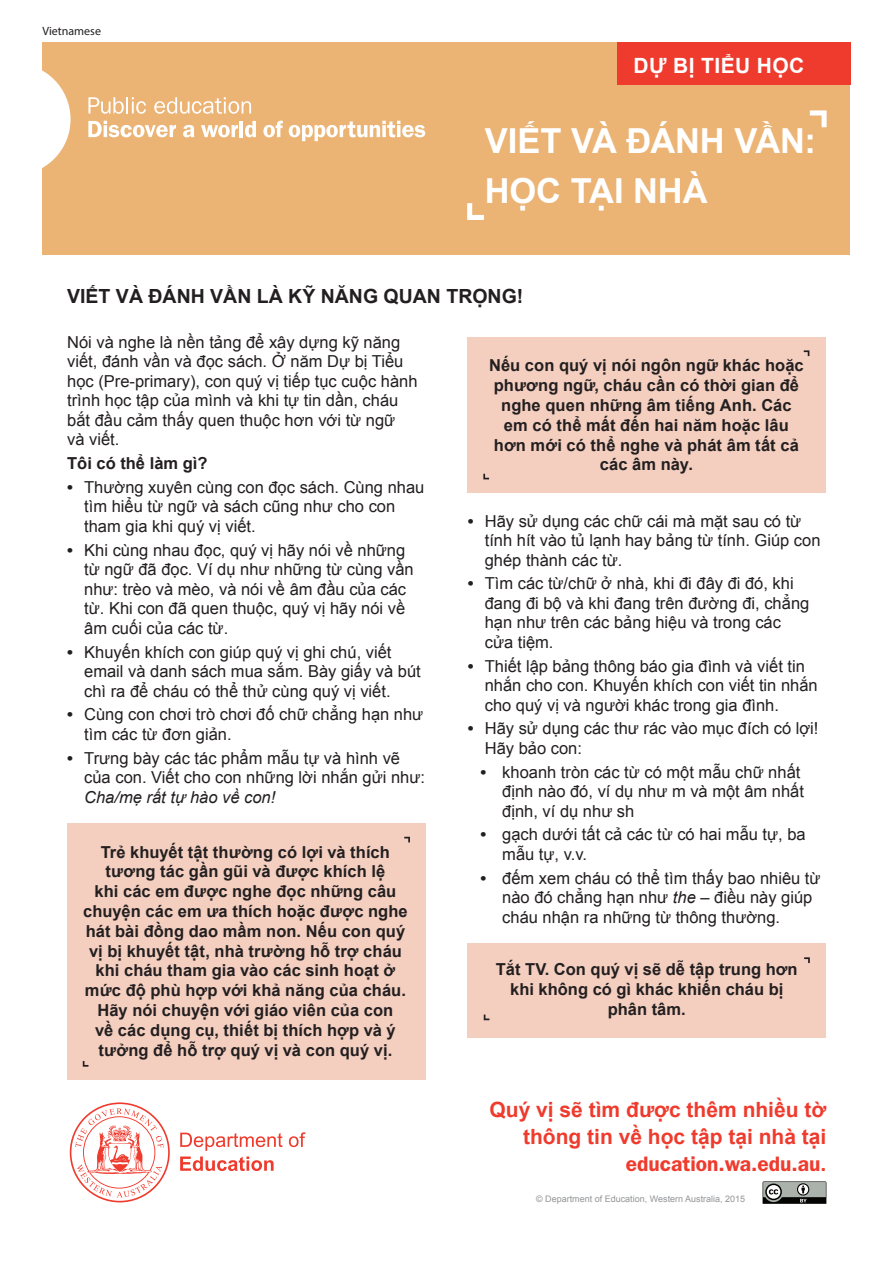
<style>
.page{position:relative;width:893px;height:1263px;background:#fff}
.page>*{position:absolute;margin:0;border:0;box-sizing:border-box;transform-origin:0 0}
.t1{font:700 34.5px/49.5px "Arial";letter-spacing:-.005em;color:#fff}
.t2{font:700 21px/27px "Arial";color:#ef3b2d;text-align:right}
.t3{font:600 21px "ITC Franklin Gothic Std";color:#ef3b2d}
.t4{font:700 21px "Arial";letter-spacing:.015em;color:#fff}
.t5{font:700 19.5px "Arial";color:#231f20}
.Paragraph_Style_1{font:16.5px/19.5px "Arial";color:#231f20}
.Pull_Outs{font:700 16.5px/19.8px "Arial";letter-spacing:.005em;color:#231f20;text-align:center}
.t6{font:12px "Myriad Pro";color:#231f20}
.t7{font:9px "Arial";color:#939598}
.s1{font-weight:700}
.s2{font-style:italic}
.s3{font-family:"Arial";font-weight:700}
</style>
<div class="page">
<div style="left:43px;top:43px;width:807px;height:212px;background:#ebb374"></div>
<div style="left:617px;top:43px;width:233px;height:42px;background:#ef3b2d"></div>
<svg style="left:42px;top:63px;width:29px;height:112px"></svg>
<svg style="left:88px;top:97px;width:58px;height:17px"></svg>
<svg style="left:154px;top:97px;width:97px;height:17px"></svg>
<svg style="left:88px;top:121px;width:88px;height:16px"></svg>
<svg style="left:183px;top:125px;width:11px;height:12px"></svg>
<svg style="left:201px;top:125px;width:37px;height:12px"></svg>
<hr style="left:240px;top:121px;width:3px;height:16px;background:#fff">
<svg style="left:245px;top:121px;width:11px;height:16px"></svg>
<svg style="left:263px;top:121px;width:20px;height:16px"></svg>
<svg style="left:289px;top:121px;width:136px;height:20px"></svg>
<svg style="left:70px;top:1102px;width:100px;height:100px"></svg>
<svg style="left:289px;top:1132px;width:16px;height:15px"></svg>
<svg style="left:180px;top:1132px;width:103px;height:39px"></svg>
<svg style="left:763px;top:1181px;width:63px;height:23px"></svg>
<svg style="left:467px;top:203px;width:17px;height:17px"></svg>
<svg style="left:810px;top:110px;width:17px;height:17px"></svg>
<div style="left:468px;top:943px;width:358px;height:94px;background:#f4cfc0"></div>
<svg style="left:804px;top:957px;width:6px;height:6px"></svg>
<svg style="left:484px;top:1014px;width:5px;height:6px"></svg>
<div style="left:67px;top:823px;width:358px;height:257px;background:#f4cfc0"></div>
<svg style="left:404px;top:837px;width:6px;height:5px"></svg>
<svg style="left:83px;top:1061px;width:5px;height:6px"></svg>
<div style="left:468px;top:337px;width:358px;height:156px;background:#f4cfc0"></div>
<svg style="left:804px;top:350px;width:5px;height:6px"></svg>
<svg style="left:483px;top:474px;width:6px;height:5px"></svg>
<p class="t6" style="left:43px;top:23px;width:60px">Vietnamese</p>
<p class="t4" style="left:634px;top:52px;width:172px">DỰ BỊ TIỂU HỌC</p>
<h1 class="t1" style="left:485px;top:117px;width:333px">VIẾT VÀ ĐÁNH VẦN:<br>HỌC TẠI NHÀ</h1>
<p class="t5" style="left:67px;top:283px;width:458px">VIẾT VÀ ĐÁNH VẦN LÀ KỸ NĂNG QUAN TRỌNG!</p>
<p class="Paragraph_Style_1" style="left:67px;top:333px;width:352px">Nói và nghe là nền tảng để xây dựng kỹ năng viết, đánh vần và đọc sách. Ở năm Dự bị Tiểu học (Pre-primary), con quý vị tiếp tục cuộc hành trình học tập của mình và khi tự tin dần, cháu bắt đầu cảm thấy quen thuộc hơn với từ ngữ<br>và viết.</p>
<p class="Pull_Outs" style="left:67px;top:454px;width:142px">Tôi có thể làm gì?</p>
<p class="Paragraph_Style_1" style="left:84px;top:478px;width:342px;text-indent:-17px"><span class="s1">•</span> Thường xuyên cùng con đọc sách. Cùng nhau tìm hiểu từ ngữ và sách cũng như cho con tham gia khi quý vị viết.</p>
<p class="Paragraph_Style_1" style="left:84px;top:540px;width:331px;text-indent:-17px"><span class="s1">•</span> Khi cùng nhau đọc, quý vị hãy nói về những từ ngữ đã đọc. Ví dụ như những từ cùng vần như: trèo và mèo, và nói về âm đầu của các từ. Khi con đã quen thuộc, quý vị hãy nói về âm cuối của các từ.</p>
<p class="Paragraph_Style_1" style="left:84px;top:642px;width:338px;text-indent:-17px"><span class="s1">•</span> Khuyến khích con giúp quý vị ghi chú, viết email và danh sách mua sắm. Bày giấy và bút chì ra để cháu có thể thử cùng quý vị viết.</p>
<p class="Paragraph_Style_1" style="left:84px;top:705px;width:341px;text-indent:-17px"><span class="s1">•</span> Cùng con chơi trò chơi đố chữ chẳng hạn như tìm các từ đơn giản.</p>
<p class="Paragraph_Style_1" style="left:84px;top:748px;width:342px;text-indent:-17px"><span class="s1">•</span> Trưng bày các tác phẩm mẫu tự và hình vẽ của con. Viết cho con những lời nhắn gửi như:<br><span class="s2">Cha/mẹ rất tự hào về con!</span></p>
<p class="Pull_Outs" style="left:83px;top:842px;width:326px">Trẻ khuyết tật thường có lợi và thích tương tác gần gũi và được khích lệ<br>khi các em được nghe đọc những câu chuyện các em ưa thích hoặc được nghe hát bài đồng dao mầm non. Nếu con quý vị bị khuyết tật, nhà trường hỗ trợ cháu khi cháu tham gia vào các sinh hoạt ở mức độ phù hợp với khả năng của cháu.<br>Hãy nói chuyện với giáo viên của con<br>về các dụng cụ, thiết bị thích hợp và ý tưởng để hỗ trợ quý vị và con quý vị.</p>
<p class="Pull_Outs" style="left:489px;top:356px;width:316px">Nếu con quý vị nói ngôn ngữ khác hoặc phương ngữ, cháu cần có thời gian để nghe quen những âm tiếng Anh. Các em có thể mất đến hai năm hoặc lâu hơn mới có thể nghe và phát âm tất cả các âm này.</p>
<p class="Paragraph_Style_1" style="left:485px;top:511px;width:337px;text-indent:-17px"><span class="s1">•</span> Hãy sử dụng các chữ cái mà mặt sau có từ tính hít vào tủ lạnh hay bảng từ tính. Giúp con ghép thành các từ.</p>
<p class="Paragraph_Style_1" style="left:485px;top:574px;width:326px;text-indent:-17px"><span class="s1">•</span> Tìm các từ/chữ ở nhà, khi đi đây đi đó, khi đang đi bộ và khi đang trên đường đi, chẳng hạn như trên các bảng hiệu và trong các cửa tiệm.</p>
<p class="Paragraph_Style_1" style="left:485px;top:656px;width:334px;text-indent:-17px"><span class="s1">•</span> Thiết lập bảng thông báo gia đình và viết tin nhắn cho con. Khuyến khích con viết tin nhắn cho quý vị và người khác trong gia đình.</p>
<p class="Paragraph_Style_1" style="left:485px;top:719px;width:335px;text-indent:-17px"><span class="s1">•</span> Hãy sử dụng các thư rác vào mục đích có lợi!<br>Hãy bảo con:</p>
<p class="Paragraph_Style_1" style="left:502px;top:762px;width:303px;text-indent:-22px"><span class="s1">•</span> khoanh tròn các từ có một mẫu chữ nhất định nào đó, ví dụ như m và một âm nhất định, ví dụ như sh</p>
<p class="Paragraph_Style_1" style="left:502px;top:825px;width:305px;text-indent:-22px"><span class="s1">•</span> gạch dưới tất cả các từ có hai mẫu tự, ba mẫu tự, v.v.</p>
<p class="Paragraph_Style_1" style="left:502px;top:868px;width:320px;text-indent:-22px"><span class="s1">•</span> đếm xem cháu có thể tìm thấy bao nhiêu từ nào đó chẳng hạn như <span class="s2">the –</span> điều này giúp cháu nhận ra những từ thông thường.</p>
<p class="Pull_Outs" style="left:496px;top:960px;width:303px">Tắt TV. Con quý vị sẽ dễ tập trung hơn khi không có gì khác khiến cháu bị phân tâm.</p>
<p class="t2" style="left:490px;top:1097px;width:338px">Quý vị sẽ tìm được thêm nhiều tờ thông tin về học tập tại nhà tại</p>
<p class="t3" style="left:626px;top:1152px;width:202px">education.wa.edu.au<span class="s3">.</span></p>
<p class="t7" style="left:536px;top:1193px;width:211px">© Department of Education, Western Australia, 2015</p>
</div>
